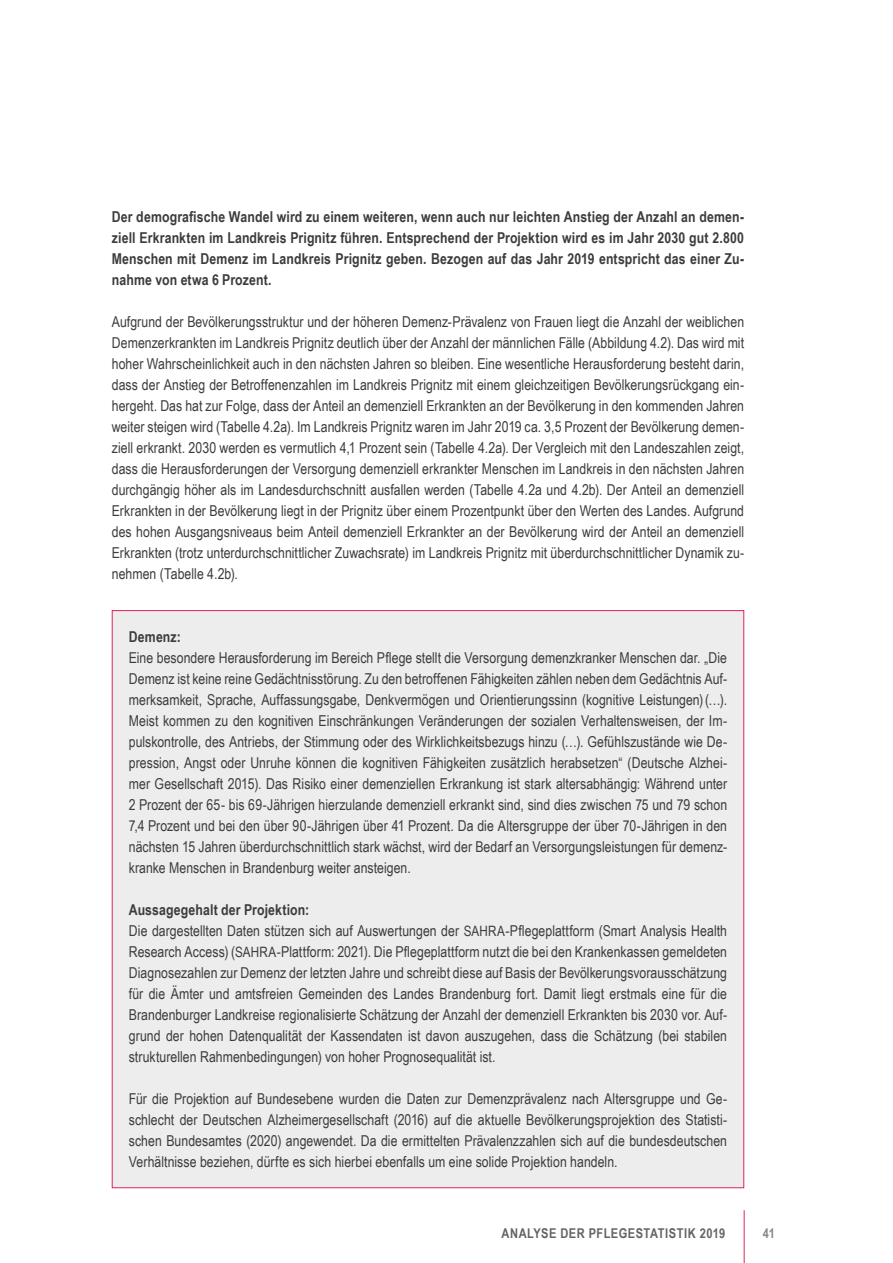
<style>
.page{position:relative;width:893px;height:1263px;background:#fff}
.page>*{position:absolute;margin:0;border:0;box-sizing:border-box;transform-origin:0 0}
.em{font:15px/21px "Arial Narrow";color:#3c3c3b;text-align:justify}
.em-2{font:700 15px/21px "Arial Narrow";letter-spacing:.01em;color:#3c3c3b;text-align:justify}
.t1{font:700 13.5px "Arial Narrow";letter-spacing:.035em;color:#646363}
.t2{font:700 13.5px "Arial Narrow";color:#878787}
.s1{font-size:14.25px}
</style>
<div class="page">
<hr style="left:744px;top:1210px;width:1px;height:53px;background:#df2455">
<div style="left:112px;top:610px;width:632px;height:578px;background:#ededed;border:1px solid #df2455"></div>
<p class="em-2" style="left:112px;top:205px;width:634px">Der demografische Wandel wird zu einem weiteren, wenn auch nur leichten Anstieg der Anzahl an demen&shy;ziell Erkrankten im Landkreis Prignitz führen. Entsprechend der Projektion wird es im Jahr 2030 gut 2.800<br>Menschen mit Demenz im Landkreis Prignitz geben. Bezogen auf das Jahr 2019 entspricht das einer Zu&shy;nahme von etwa 6 Prozent.</p>
<p class="em" style="left:112px;top:311px;width:634px">Aufgrund der Bevölkerungsstruktur und der höheren Demenz-Prävalenz von Frauen liegt die Anzahl der weiblichen Demenzerkrankten im Landkreis Prignitz deutlich über der Anzahl der männlichen Fälle (Abbildung 4.2). Das wird mit hoher Wahrscheinlichkeit auch in den nächsten Jahren so bleiben. Eine wesentliche Herausforderung besteht darin, dass der Anstieg der Betroffenenzahlen im Landkreis Prignitz mit einem gleichzeitigen Bevölkerungsrückgang ein&shy;hergeht. Das hat zur Folge, dass der Anteil an demenziell Erkrankten an der Bevölkerung in den kommenden Jahren weiter steigen wird (Tabelle 4.2a). Im Landkreis Prignitz waren im Jahr 2019 ca. 3,5 Prozent der Bevölkerung demen&shy;ziell erkrankt. 2030 werden es vermutlich 4,1 Prozent sein (Tabelle 4.2a). Der Vergleich mit den Landeszahlen zeigt, dass die Herausforderungen der Versorgung demenziell erkrankter Menschen im Landkreis in den nächsten Jahren durchgängig höher als im Landesdurchschnitt ausfallen werden (Tabelle 4.2a und 4.2b). Der Anteil an demenziell Erkrankten in der Bevölkerung liegt in der Prignitz über einem Prozentpunkt über den Werten des Landes. Aufgrund des hohen Ausgangsniveaus beim Anteil demenziell Erkrankter an der Bevölkerung wird der Anteil an demenziell Erkrankten (trotz unterdurchschnittlicher Zuwachsrate) im Landkreis Prignitz mit überdurchschnittlicher Dynamik zu&shy;nehmen (Tabelle 4.2b).</p>
<p class="em-2" style="left:129px;top:625px;width:54px">Demenz:</p>
<p class="em" style="left:129px;top:647px;width:600px">Eine besondere Herausforderung im Bereich Pflege stellt die Versorgung demenzkranker Menschen dar. „Die Demenz ist keine reine Gedächtnisstörung. Zu den betroffenen Fähigkeiten zählen neben dem Gedächtnis Auf&shy;merksamkeit, Sprache, Auffassungsgabe, Denkvermögen und Orientierungssinn (kognitive Leistungen)(…).<br>Meist kommen zu den kognitiven Einschränkungen Veränderungen der sozialen Verhaltensweisen, der Im&shy;pulskontrolle, des Antriebs, der Stimmung oder des Wirklichkeitsbezugs hinzu (…). Gefühlszustände wie De&shy;pression, Angst oder Unruhe können die kognitiven Fähigkeiten zusätzlich herabsetzen“ (Deutsche Alzhei&shy;mer Gesellschaft 2015). Das Risiko einer demenziellen Erkrankung ist stark altersabhängig: Während unter 2 Prozent der 65- bis 69-Jährigen hierzulande demenziell erkrankt sind, sind dies zwischen 75 und 79 schon 7,4 Prozent und bei den über 90-Jährigen über 41 Prozent. Da die Altersgruppe der über 70-Jährigen in den nächsten 15 Jahren überdurchschnittlich stark wächst, wird der Bedarf an Versorgungsleistungen für demenz&shy;kranke Menschen in Brandenburg weiter ansteigen.</p>
<p class="em-2" style="left:129px;top:898px;width:182px">Aussagegehalt der Projektion:</p>
<p class="em" style="left:129px;top:920px;width:600px">Die dargestellten Daten stützen sich auf Auswertungen der <span class="s1">SAHRA</span>-Pflegeplattform (Smart Analysis Health Research Access) (<span class="s1">SAHRA</span>-Plattform: 2021). Die Pflegeplattform nutzt die bei den Krankenkassen gemeldeten Diagnosezahlen zur Demenz der letzten Jahre und schreibt diese auf Basis der Bevölkerungsvorausschätzung für die Ämter und amtsfreien Gemeinden des Landes Brandenburg fort. Damit liegt erstmals eine für die Brandenburger Landkreise regionalisierte Schätzung der Anzahl der demenziell Erkrankten bis 2030 vor. Auf&shy;grund der hohen Datenqualität der Kassendaten ist davon auszugehen, dass die Schätzung (bei stabilen strukturellen Rahmenbedingungen) von hoher Prognosequalität ist.</p>
<p class="em" style="left:129px;top:1088px;width:600px">Für die Projektion auf Bundesebene wurden die Daten zur Demenzprävalenz nach Altersgruppe und Ge&shy;schlecht der Deutschen Alzheimergesellschaft (2016) auf die aktuelle Bevölkerungsprojektion des Statisti&shy;schen Bundesamtes (2020) angewendet. Da die ermittelten Prävalenzzahlen sich auf die bundesdeutschen Verhältnisse beziehen, dürfte es sich hierbei ebenfalls um eine solide Projektion handeln.</p>
<p class="t1" style="left:501px;top:1223px;width:225px">ANALYSE DER PFLEGESTATISTIK 2019</p>
<p class="t2" style="left:763px;top:1223px;width:14px">41</p>
</div>
